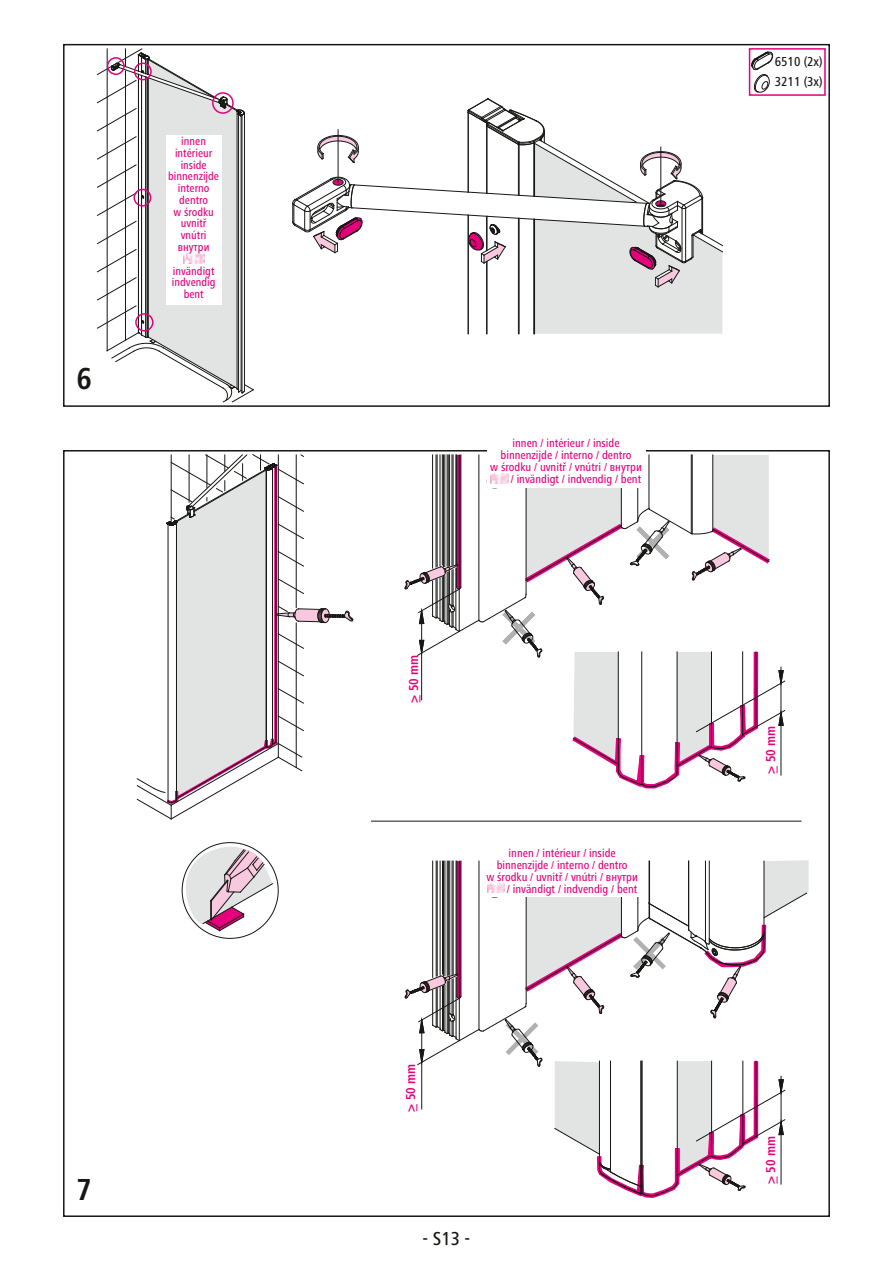
<style>
.page{position:relative;width:893px;height:1263px;background:#fff}
.page>*{position:absolute;margin:0;border:0;box-sizing:border-box;transform-origin:0 0}
.t1{font:700 condensed 31.5px "Frutiger Next LTW1 G";color:#171715}
.t2{font:500 condensed 19.5px "Frutiger Next LTW1 G";color:#171715}
.t3{font:700 condensed 13.5px "Frutiger Next LTW1 G";color:#e5007c}
.t4{font:500 condensed 13.5px "Frutiger Next LTW1 G";color:#171715}
.t5{font:500 condensed 12px "Frutiger Next LTW1 G";color:#e4007b}
.t6{font:500 condensed 11.85px/11.9px "Frutiger Next LTW1 G";color:#e4007b;text-align:center}
</style>
<div class="page">
<hr style="left:372px;top:821px;width:429px;height:1px;background:#171715">
<svg style="left:405px;top:860px;width:403px;height:336px"></svg>
<svg style="left:405px;top:455px;width:380px;height:332px"></svg>
<svg style="left:181px;top:842px;width:98px;height:97px"></svg>
<svg style="left:137px;top:454px;width:216px;height:365px"></svg>
<div style="left:749px;top:48px;width:77px;height:48px;border:2px solid #e5007c"></div>
<svg style="left:292px;top:98px;width:431px;height:236px"></svg>
<svg style="left:97px;top:48px;width:157px;height:354px"></svg>
<svg style="left:751px;top:52px;width:22px;height:41px"></svg>
<div style="left:63px;top:44px;width:767px;height:363px;border:2px solid #171715"></div>
<div style="left:487px;top:435px;width:159px;height:52px;background:#fff"></div>
<img style="left:491px;top:474px;width:18px;height:9px">
<div style="left:483px;top:845px;width:159px;height:52px;background:#fff"></div>
<img style="left:487px;top:883px;width:18px;height:9px">
<div style="left:134px;top:189px;width:17px;height:18px;border:2px solid #e5007c;border-radius:50%"></div>
<div style="left:135px;top:313px;width:19px;height:18px;border:2px solid #e5007c;border-radius:50%"></div>
<div style="left:134px;top:63px;width:18px;height:17px;border:2px solid #e5007c;border-radius:50%"></div>
<div style="left:107px;top:57px;width:18px;height:18px;border:2px solid #e5007c;border-radius:50%"></div>
<div style="left:212px;top:92px;width:22px;height:22px;border:2px solid #e5007c;border-radius:50%"></div>
<div style="left:166px;top:136px;width:55px;height:169px;background:#fff"></div>
<img style="left:183px;top:253px;width:22px;height:11px">
<h1 class="t1" style="left:77px;top:360px;width:17px">6</h1>
<p class="t6" style="left:168px;top:136px;width:52px">innen intérieur inside binnenzijde interno dentro<br>w środku uvnitř vnútri внутри</p>
<p class="t6" style="left:172px;top:266px;width:45px">invändigt indvendig bent</p>
<h1 class="t1" style="left:77px;top:1171px;width:17px">7</h1>
<p class="t4" style="left:775px;top:56px;width:49px">6510 (2x)</p>
<p class="t4" style="left:775px;top:77px;width:49px">3211 (3x)</p>
<p class="t5" style="left:512px;top:439px;width:109px">innen / intérieur / inside</p>
<p class="t5" style="left:501px;top:450px;width:133px">binnenzijde / interno / dentro</p>
<p class="t5" style="left:490px;top:462px;width:153px">w środku / uvnitř / vnútri / внутри</p>
<p class="t5" style="left:511px;top:474px;width:132px">/ invändigt / indvendig / bent</p>
<p class="t3" style="left:405px;top:703px;width:49px;rotate:-90deg">&gt; 50 mm</p>
<p class="t5" style="left:509px;top:848px;width:109px">innen / intérieur / inside</p>
<p class="t5" style="left:497px;top:860px;width:133px">binnenzijde / interno / dentro</p>
<p class="t5" style="left:486px;top:872px;width:153px">w środku / uvnitř / vnútri / внутри</p>
<p class="t5" style="left:507px;top:884px;width:132px">/ invändigt / indvendig / bent</p>
<p class="t3" style="left:402px;top:1111px;width:49px;rotate:-90deg">&gt; 50 mm</p>
<h2 class="t2" style="left:423px;top:1231px;width:49px">- S13 -</h2>
<p class="t3" style="left:763px;top:774px;width:49px;rotate:-90deg">&gt; 50 mm</p>
<p class="t3" style="left:763px;top:1184px;width:49px;rotate:-90deg">&gt; 50 mm</p>
</div>
